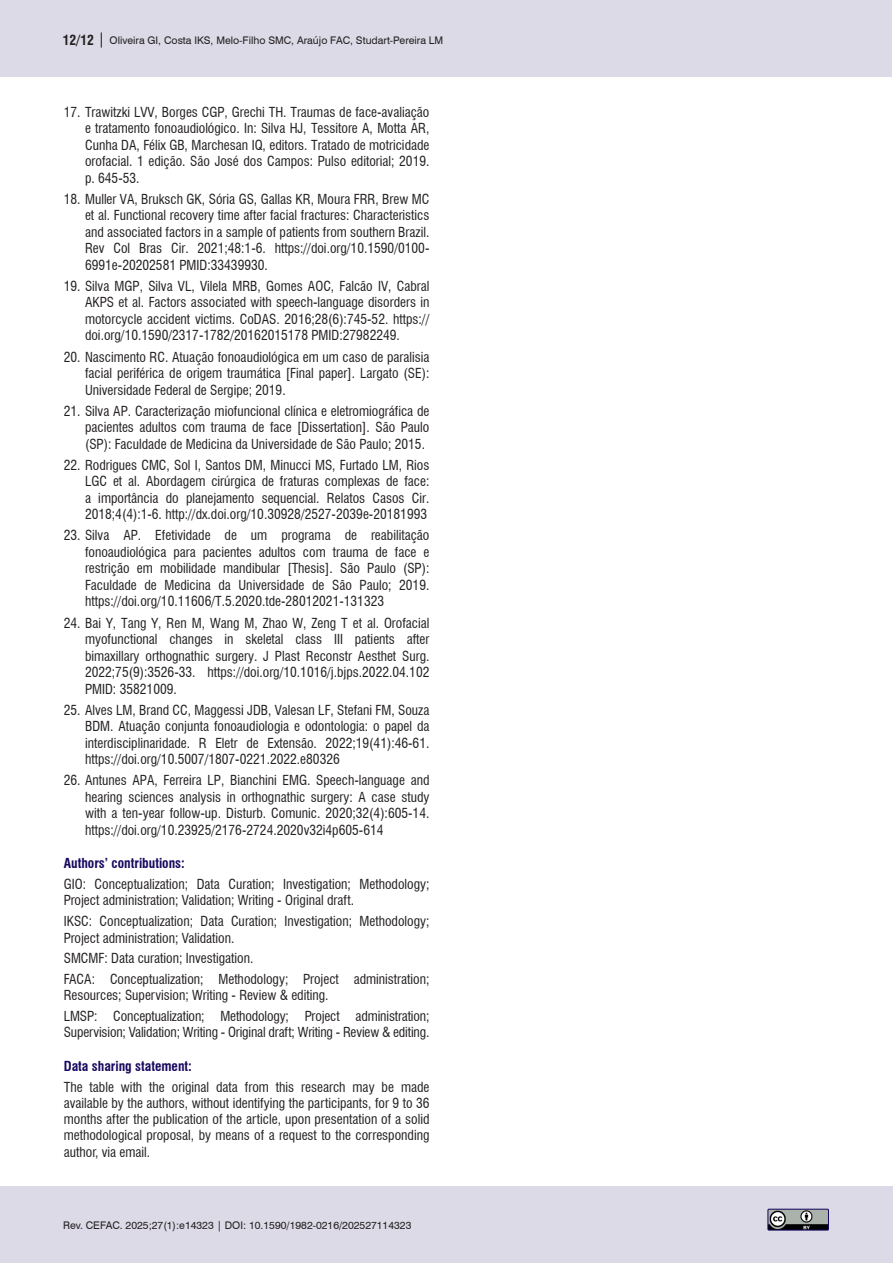
<style>
.page{position:relative;width:893px;height:1263px;background:#fff}
.page>*{position:absolute;margin:0;border:0;box-sizing:border-box;transform-origin:0 0}
.Contibuição_autor{font:condensed 13.5px/16.5px "Swiss 721 BT";color:#231f20;text-align:justify}
.Contibuição_autor_titulo{font:700 condensed 13.5px "Swiss 721 BT";color:#18085f}
.t1{font:10.5px "Swiss 721 BT";color:#231f20}
.s1{font-weight:700;font-stretch:condensed;font-size:13.5px}
.s2{font-size:15px}
</style>
<div class="page">
<div style="left:0;top:1186px;width:892px;height:77px;background:#dcdae7"></div>
<div style="left:0;top:0;width:892px;height:77px;background:#dcdae7"></div>
<img style="left:769px;top:1211px;width:58px;height:17px">
<div style="left:767px;top:1209px;width:62px;height:21px;border:1px solid #18085f"></div>
<p class="t1" style="left:63px;top:33px;width:382px"><span class="s1">12/12</span> <span class="s2">|</span> Oliveira GI, Costa IKS, Melo-Filho SMC, Araújo FAC, Studart-Pereira LM</p>
<p class="Contibuição_autor" style="left:85px;top:103px;width:346px;text-indent:-21px">17. Trawitzki LVV, Borges CGP, Grechi TH. Traumas de face-avaliação e tratamento fonoaudiológico. In: Silva HJ, Tessitore A, Motta AR, Cunha DA, Félix GB, Marchesan IQ, editors. Tratado de motricidade orofacial. 1 edição. São José dos Campos: Pulso editorial; 2019. p. 645-53.</p>
<p class="Contibuição_autor" style="left:85px;top:191px;width:346px;text-indent:-21px">18. Muller VA, Bruksch GK, Sória GS, Gallas KR, Moura FRR, Brew MC et al. Functional recovery time after facial fractures: Characteristics and associated factors in a sample of patients from southern Brazil.<br>Rev Col Bras Cir. 2021;48:1-6. https://doi.org/10.1590/0100- 6991e-20202581 PMID:33439930.</p>
<p class="Contibuição_autor" style="left:85px;top:278px;width:346px;text-indent:-21px">19. Silva MGP, Silva VL, Vilela MRB, Gomes AOC, Falcão IV, Cabral AKPS et al. Factors associated with speech-language disorders in motorcycle accident victims. CoDAS. 2016;28(6):745-52. https:// doi.org/10.1590/2317-1782/20162015178 PMID:27982249.</p>
<p class="Contibuição_autor" style="left:85px;top:348px;width:346px;text-indent:-21px">20. Nascimento RC. Atuação fonoaudiológica em um caso de paralisia facial periférica de origem traumática [Final paper]. Largato (SE):<br>Universidade Federal de Sergipe; 2019.</p>
<p class="Contibuição_autor" style="left:85px;top:402px;width:346px;text-indent:-21px">21. Silva AP. Caracterização miofuncional clínica e eletromiográfica de pacientes adultos com trauma de face [Dissertation]. São Paulo (SP): Faculdade de Medicina da Universidade de São Paulo; 2015.</p>
<p class="Contibuição_autor" style="left:85px;top:457px;width:346px;text-indent:-21px">22. Rodrigues CMC, Sol I, Santos DM, Minucci MS, Furtado LM, Rios LGC et al. Abordagem cirúrgica de fraturas complexas de face: a importância do planejamento sequencial. Relatos Casos Cir.<br>2018;4(4):1-6. http://dx.doi.org/10.30928/2527-2039e-20181993</p>
<p class="Contibuição_autor" style="left:85px;top:527px;width:346px;text-indent:-21px">23. Silva AP. Efetividade de um programa de reabilitação fonoaudiológica para pacientes adultos com trauma de face e restrição em mobilidade mandibular [Thesis]. São Paulo (SP):<br>Faculdade de Medicina da Universidade de São Paulo; 2019. https://doi.org/10.11606/T.5.2020.tde-28012021-131323</p>
<p class="Contibuição_autor" style="left:85px;top:614px;width:346px;text-indent:-21px">24. Bai Y, Tang Y, Ren M, Wang M, Zhao W, Zeng T et al. Orofacial myofunctional changes in skeletal class III patients after bimaxillary orthognathic surgery. J Plast Reconstr Aesthet Surg.<br>2022;75(9):3526-33. https://doi.org/10.1016/j.bjps.2022.04.102<br>PMID: 35821009.</p>
<p class="Contibuição_autor" style="left:85px;top:701px;width:346px;text-indent:-21px">25. Alves LM, Brand CC, Maggessi JDB, Valesan LF, Stefani FM, Souza BDM. Atuação conjunta fonoaudiologia e odontologia: o papel da interdisciplinaridade. R Eletr de Extensão. 2022;19(41):46-61. https://doi.org/10.5007/1807-0221.2022.e80326</p>
<p class="Contibuição_autor" style="left:85px;top:772px;width:346px;text-indent:-21px">26. Antunes APA, Ferreira LP, Bianchini EMG. Speech-language and hearing sciences analysis in orthognathic surgery: A case study with a ten-year follow-up. Disturb. Comunic. 2020;32(4):605-14. https://doi.org/10.23925/2176-2724.2020v32i4p605-614</p>
<p class="Contibuição_autor_titulo" style="left:64px;top:855px;width:123px">Authors’ contributions:</p>
<p class="Contibuição_autor" style="left:64px;top:876px;width:367px">GIO: Conceptualization; Data Curation; Investigation; Methodology;<br>Project administration; Validation; Writing - Original draft.</p>
<p class="Contibuição_autor" style="left:64px;top:913px;width:367px">IKSC: Conceptualization; Data Curation; Investigation; Methodology;<br>Project administration; Validation.</p>
<p class="Contibuição_autor" style="left:64px;top:950px;width:191px">SMCMF: Data curation; Investigation.</p>
<p class="Contibuição_autor" style="left:64px;top:971px;width:367px">FACA: Conceptualization; Methodology; Project administration;<br>Resources; Supervision; Writing - Review &amp; editing.</p>
<p class="Contibuição_autor" style="left:64px;top:1008px;width:367px">LMSP: Conceptualization; Methodology; Project administration;<br>Supervision; Validation; Writing - Original draft; Writing - Review &amp; editing.</p>
<p class="Contibuição_autor_titulo" style="left:64px;top:1058px;width:130px">Data sharing statement:</p>
<p class="Contibuição_autor" style="left:64px;top:1079px;width:367px">The table with the original data from this research may be made available by the authors, without identifying the participants, for 9 to 36 months after the publication of the article, upon presentation of a solid methodological proposal, by means of a request to the corresponding author, via email.</p>
<p class="t1" style="left:63px;top:1218px;width:350px">Rev. CEFAC. 2025;27(1):e14323 | DOI: 10.1590/1982-0216/202527114323</p>
</div>
